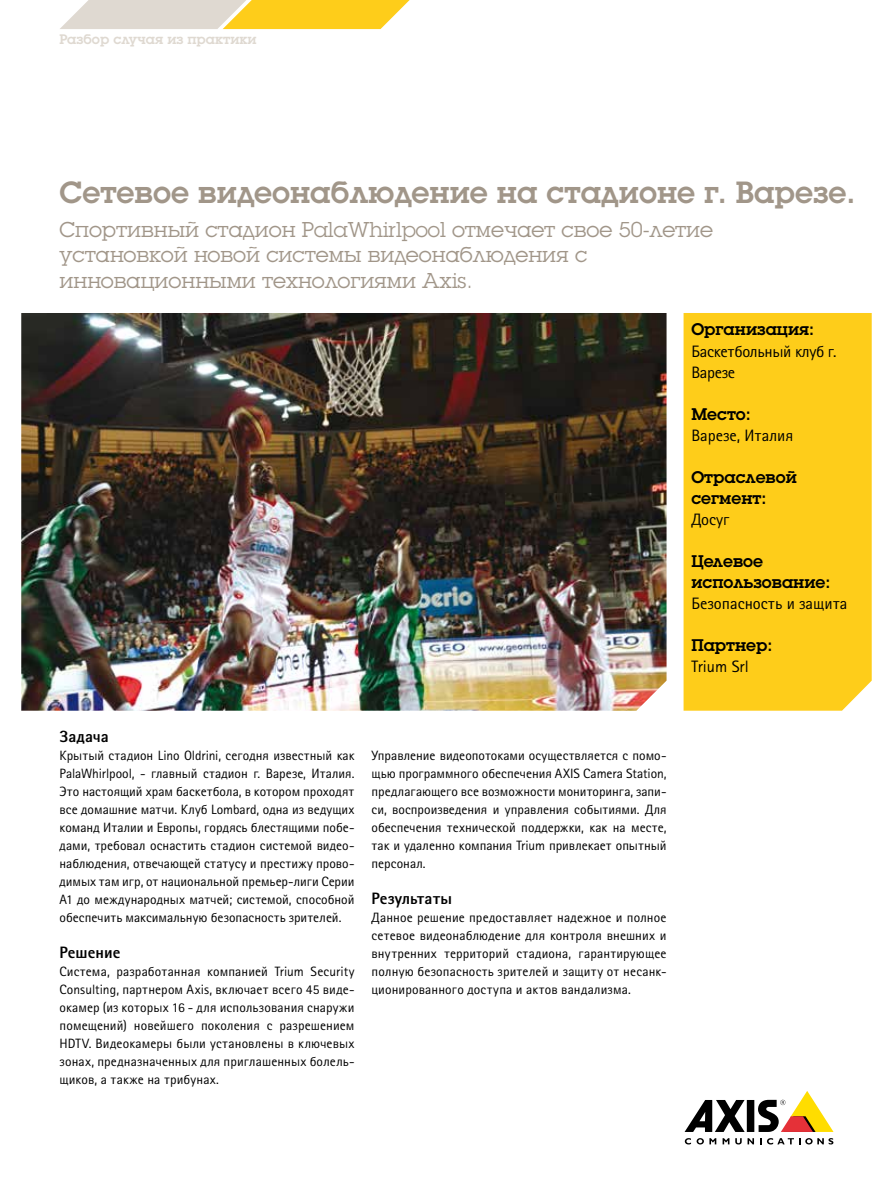
<style>
.page{position:relative;width:893px;height:1191px;background:#fff}
.page>*{position:absolute;margin:0;border:0;box-sizing:border-box;transform-origin:0 0}
.t1{font:600 30px "Lubalin Graph ECG";color:#a19689}
.t2{font:21px/25.5px "Lubalin Graph ECG";color:#a19689}
.t3{font:600 16.5px/21px "Lubalin Graph ECG";color:#000}
.t4{font:16.5px "Rotis Sans Cyrillic";color:#000}
.t5{font:16.5px/21px "Rotis Sans Cyrillic";letter-spacing:-.02em;color:#000}
.t6{font:800 16.5px "Rotis Sans Cyrillic";letter-spacing:.005em;color:#000}
.t7{font:13.5px/18px "Rotis Sans Cyrillic";letter-spacing:.005em;color:#000;text-align:justify}
.t8{font:600 13.5px "Lubalin Graph ECG";color:#dfd9d1}
</style>
<div class="page">
<div style="left:747px;top:1100px;width:7px;height:32px;background:#000"></div>
<svg style="left:685px;top:1100px;width:60px;height:32px"></svg>
<svg style="left:758px;top:1091px;width:75px;height:41px"></svg>
<svg style="left:685px;top:1138px;width:6px;height:6px"></svg>
<svg style="left:697px;top:1138px;width:19px;height:6px"></svg>
<svg style="left:723px;top:1138px;width:6px;height:6px"></svg>
<svg style="left:735px;top:1138px;width:19px;height:6px"></svg>
<svg style="left:760px;top:1138px;width:73px;height:6px"></svg>
<div style="left:684px;top:313px;width:188px;height:397px;background:#fecd1a"></div>
<svg style="left:60px;top:0;width:350px;height:29px;background:#f0d782"></svg>
<img style="left:21px;top:313px;width:645px;height:397px">
<p class="t8" style="left:60px;top:30px;width:199px">Разбор случая из практики</p>
<h1 class="t1" style="left:60px;top:172px;width:798px">Сетевое видеонаблюдение на стадионе г. Варезе.</h1>
<h2 class="t2" style="left:60px;top:216px;width:655px">Спортивный стадион PalaWhirlpool отмечает свое 50-летие установкой новой системы видеонаблюдения с инновационными технологиями Axis.</h2>
<p class="t6" style="left:60px;top:725px;width:51px">Задача</p>
<p class="t7" style="left:60px;top:746px;width:296px">Крытый стадион Lino Oldrini, сегодня известный как PalaWhirlpool, - главный стадион г. Варезе, Италия.<br>Это настоящий храм баскетбола, в котором проходят все домашние матчи. Клуб Lombard, одна из ведущих команд Италии и Европы, гордясь блестящими побе&shy;дами, требовал оснастить стадион системой видео&shy;наблюдения, отвечающей статусу и престижу прово&shy;димых там игр, от национальной премьер-лиги Серии A1 до международных матчей; системой, способной обеспечить максимальную безопасность зрителей.</p>
<p class="t6" style="left:60px;top:941px;width:62px">Решение</p>
<p class="t7" style="left:60px;top:962px;width:296px">Система, разработанная компанией Trium Security Consulting, партнером Axis, включает всего 45 виде&shy;окамер (из которых 16 - для использования снаружи помещений) новейшего поколения с разрешением HDTV. Видеокамеры были установлены в ключевых зонах, предназначенных для приглашенных болель&shy;щиков, а также на трибунах.</p>
<p class="t7" style="left:372px;top:746px;width:296px">Управление видеопотоками осуществляется с помо&shy;щью программного обеспечения AXIS Camera Station, предлагающего все возможности мониторинга, запи&shy;си, воспроизведения и управления событиями. Для обеспечения технической поддержки, как на месте, так и удаленно компания Trium привлекает опытный персонал.</p>
<p class="t6" style="left:372px;top:887px;width:82px">Результаты</p>
<p class="t7" style="left:372px;top:908px;width:297px">Данное решение предоставляет надежное и полное сетевое видеонаблюдение для контроля внешних и внутренних территорий стадиона, гарантирующее полную безопасность зрителей и защиту от несанк&shy;ционированного доступа и актов вандализма.</p>
<p class="t3" style="left:691px;top:319px;width:124px">Организация:</p>
<p class="t5" style="left:691px;top:340px;width:147px">Баскетбольный клуб г.<br>Варезе</p>
<p class="t3" style="left:691px;top:403px;width:61px">Место:</p>
<p class="t4" style="left:691px;top:425px;width:104px">Варезе, Италия</p>
<p class="t3" style="left:691px;top:466px;width:107px">Отраслевой сегмент:</p>
<p class="t4" style="left:691px;top:509px;width:40px">Досуг</p>
<p class="t3" style="left:691px;top:550px;width:141px">Целевое использование:</p>
<p class="t4" style="left:691px;top:593px;width:158px">Безопасность и защита</p>
<p class="t3" style="left:691px;top:634px;width:83px">Партнер:</p>
<p class="t4" style="left:691px;top:656px;width:59px">Trium Srl</p>
</div>
